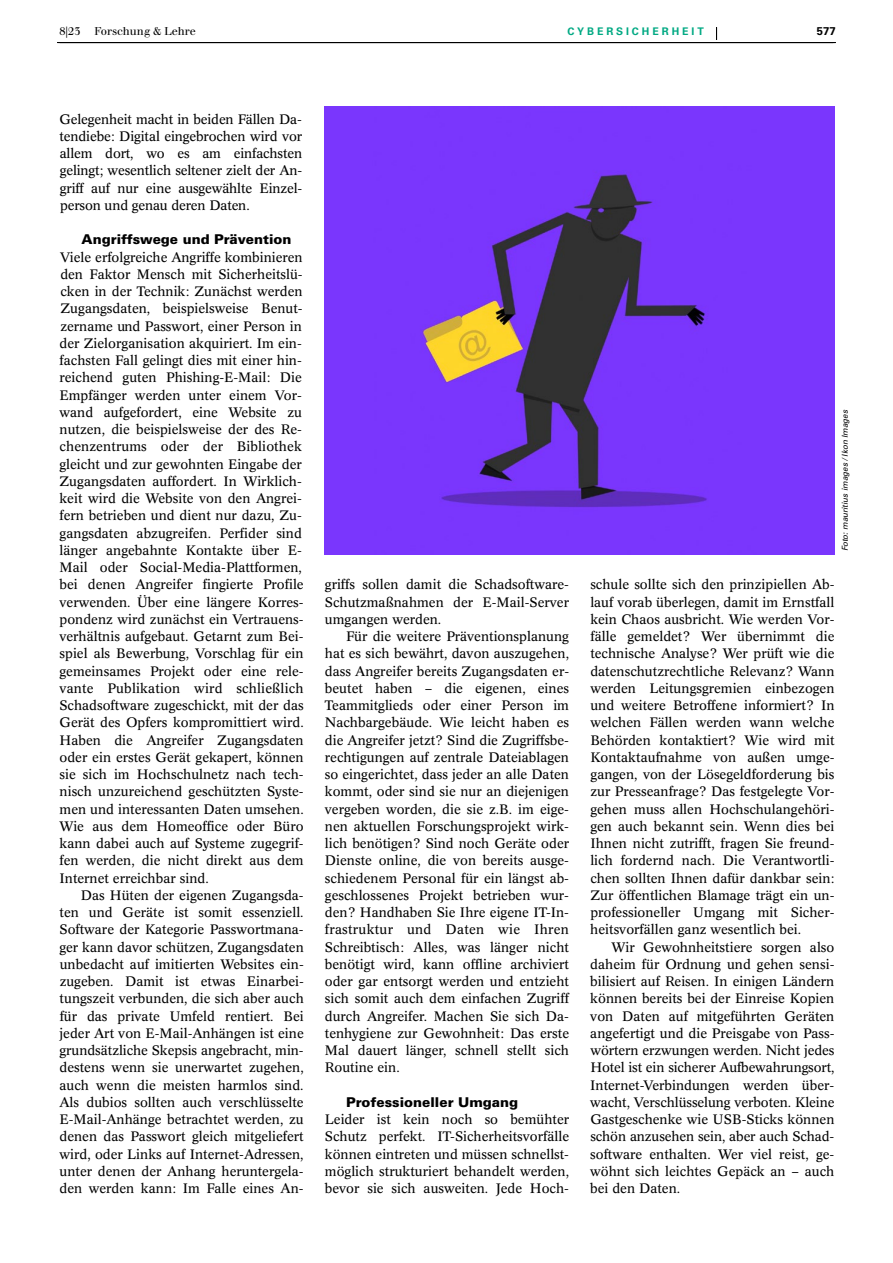
<style>
.page{position:relative;width:893px;height:1263px;background:#fff}
.page>*{position:absolute;margin:0;border:0;box-sizing:border-box;transform-origin:0 0}
.t1{font:13.5px/17.2px "Concorde BE";color:#000;text-align:justify}
.t2{font:900 13.5px "Univers LT";color:#000}
.t3{font:11.25px "Walbaum";color:#000}
.t4{font:700 11.25px "Univers LT";color:#000}
.t5{font:700 10.5px "Univers LT";color:#00a983}
.t6{font:italic 8.1px "Univers LT";color:#000}
</style>
<div class="page">
<hr style="left:60px;top:42px;width:776px;height:1px;background:#000">
<svg style="left:716px;top:27px;width:1px;height:13px"></svg>
<hr style="left:57px;top:42px;width:776px;height:1px;background:#000">
<img style="left:324px;top:106px;width:511px;height:448px">
<p class="t3" style="left:60px;top:25px;width:138px">8|23 Forschung &amp; Lehre</p>
<p class="t5" style="left:568px;top:26px;width:138px">CYBERSICHERHEIT</p>
<p class="t4" style="left:817px;top:25px;width:20px">577</p>
<p class="t1" style="left:60px;top:110px;width:244px">Gelegenheit macht in beiden Fällen Da&shy;tendiebe: Digital eingebrochen wird vor allem dort, wo es am einfachsten gelingt; wesentlich seltener zielt der An&shy;griff auf nur eine ausgewählte Einzel&shy;person und genau deren Daten.</p>
<p class="t2" style="left:81px;top:231px;width:212px">Angriffswege und Prävention</p>
<p class="t1" style="left:59px;top:248px;width:246px;text-align:left">Viele erfolgreiche Angriffe kombinieren den Faktor Mensch mit Sicherheitslü&shy;cken in der Technik: Zunächst werden Zugangsdaten, beispielsweise Benut&shy;zername und Passwort, einer Person in der Zielorganisation akquiriert. Im ein&shy;fachsten Fall gelingt dies mit einer hin&shy;reichend guten Phishing-E-Mail: Die Empfänger werden unter einem Vor&shy;wand aufgefordert, eine Website zu nutzen, die beispielsweise der des Re&shy;chenzentrums oder der Bibliothek gleicht und zur gewohnten Eingabe der Zugangsdaten auffordert. In Wirklich&shy;keit wird die Website von den Angrei&shy;fern betrieben und dient nur dazu, Zu&shy;gangsdaten abzugreifen. Perfider sind länger angebahnte Kontakte über E-Mail oder Social-Media-Plattformen, bei denen Angreifer fingierte Profile verwenden. Über eine längere Korres&shy;pondenz wird zunächst ein Vertrauens&shy;verhältnis aufgebaut. Getarnt zum Bei&shy;spiel als Bewerbung, Vorschlag für ein gemeinsames Projekt oder eine rele&shy;vante Publikation wird schließlich Schadsoftware zugeschickt, mit der das Gerät des Opfers kompromittiert wird.<br>Haben die Angreifer Zugangsdaten oder ein erstes Gerät gekapert, können sie sich im Hochschulnetz nach tech&shy;nisch unzureichend geschützten Syste&shy;men und interessanten Daten umsehen.<br>Wie aus dem Homeoffice oder Büro kann dabei auch auf Systeme zugegrif&shy;fen werden, die nicht direkt aus dem Internet erreichbar sind.</p>
<p class="t1" style="left:60px;top:887px;width:246px;text-indent:21px">Das Hüten der eigenen Zugangsda&shy;ten und Geräte ist somit essenziell.<br>Software der Kategorie Passwortmana&shy;ger kann davor schützen, Zugangsdaten unbedacht auf imitierten Websites ein&shy;zugeben. Damit ist etwas Einarbei&shy;tungszeit verbunden, die sich aber auch für das private Umfeld rentiert. Bei jeder Art von E-Mail-Anhängen ist eine grundsätzliche Skepsis angebracht, min&shy;destens wenn sie unerwartet zugehen, auch wenn die meisten harmlos sind.<br>Als dubios sollten auch verschlüsselte E-Mail-Anhänge betrachtet werden, zu denen das Passwort gleich mitgeliefert wird, oder Links auf Internet-Adressen, unter denen der Anhang heruntergela&shy;den werden kann: Im Falle eines An-</p>
<p class="t1" style="left:325px;top:576px;width:246px">griffs sollen damit die Schadsoftware-Schutzmaßnahmen der E-Mail-Server umgangen werden.</p>
<p class="t1" style="left:325px;top:628px;width:246px;text-indent:21px">Für die weitere Präventionsplanung hat es sich bewährt, davon auszugehen, dass Angreifer bereits Zugangsdaten er&shy;beutet haben – die eigenen, eines Teammitglieds oder einer Person im Nachbargebäude. Wie leicht haben es die Angreifer jetzt? Sind die Zugriffsbe&shy;rechtigungen auf zentrale Dateiablagen so eingerichtet, dass jeder an alle Daten kommt, oder sind sie nur an diejenigen vergeben worden, die sie z.B. im eige&shy;nen aktuellen Forschungsprojekt wirk&shy;lich benötigen? Sind noch Geräte oder Dienste online, die von bereits ausge&shy;schiedenem Personal für ein längst ab&shy;geschlossenes Projekt betrieben wur&shy;den? Handhaben Sie Ihre eigene IT-In&shy;frastruktur und Daten wie Ihren Schreibtisch: Alles, was länger nicht benötigt wird, kann offline archiviert oder gar entsorgt werden und entzieht sich somit auch dem einfachen Zugriff durch Angreifer. Machen Sie sich Da&shy;tenhygiene zur Gewohnheit: Das erste Mal dauert länger, schnell stellt sich Routine ein.</p>
<p class="t2" style="left:346px;top:1094px;width:173px">Professioneller Umgang</p>
<p class="t1" style="left:325px;top:1111px;width:246px">Leider ist kein noch so bemühter Schutz perfekt. IT-Sicherheitsvorfälle können eintreten und müssen schnellst&shy;möglich strukturiert behandelt werden, bevor sie sich ausweiten. Jede Hoch-</p>
<p class="t6" style="left:840px;top:551px;width:143px;rotate:-90deg">Foto: mauritius images / Ikon Images</p>
<p class="t1" style="left:590px;top:576px;width:246px">schule sollte sich den prinzipiellen Ab&shy;lauf vorab überlegen, damit im Ernstfall kein Chaos ausbricht. Wie werden Vor&shy;fälle gemeldet? Wer übernimmt die technische Analyse? Wer prüft wie die datenschutzrechtliche Relevanz? Wann werden Leitungsgremien einbezogen und weitere Betroffene informiert? In welchen Fällen werden wann welche Behörden kontaktiert? Wie wird mit Kontaktaufnahme von außen umge&shy;gangen, von der Lösegeldforderung bis zur Presseanfrage? Das festgelegte Vor&shy;gehen muss allen Hochschulangehöri&shy;gen auch bekannt sein. Wenn dies bei Ihnen nicht zutrifft, fragen Sie freund&shy;lich fordernd nach. Die Verantwortli&shy;chen sollten Ihnen dafür dankbar sein:<br>Zur öffentlichen Blamage trägt ein un&shy;professioneller Umgang mit Sicher&shy;heitsvorfällen ganz wesentlich bei.</p>
<p class="t1" style="left:590px;top:938px;width:246px;text-indent:21px">Wir Gewohnheitstiere sorgen also daheim für Ordnung und gehen sensi&shy;bilisiert auf Reisen. In einigen Ländern können bereits bei der Einreise Kopien von Daten auf mitgeführten Geräten angefertigt und die Preisgabe von Pass&shy;wörtern erzwungen werden. Nicht jedes Hotel ist ein sicherer Aufbewahrungsort, Internet-Verbindungen werden über&shy;wacht, Verschlüsselung verboten. Kleine Gastgeschenke wie USB-Sticks können schön anzusehen sein, aber auch Schad&shy;software enthalten. Wer viel reist, ge&shy;wöhnt sich leichtes Gepäck an – auch bei den Daten.</p>
</div>
